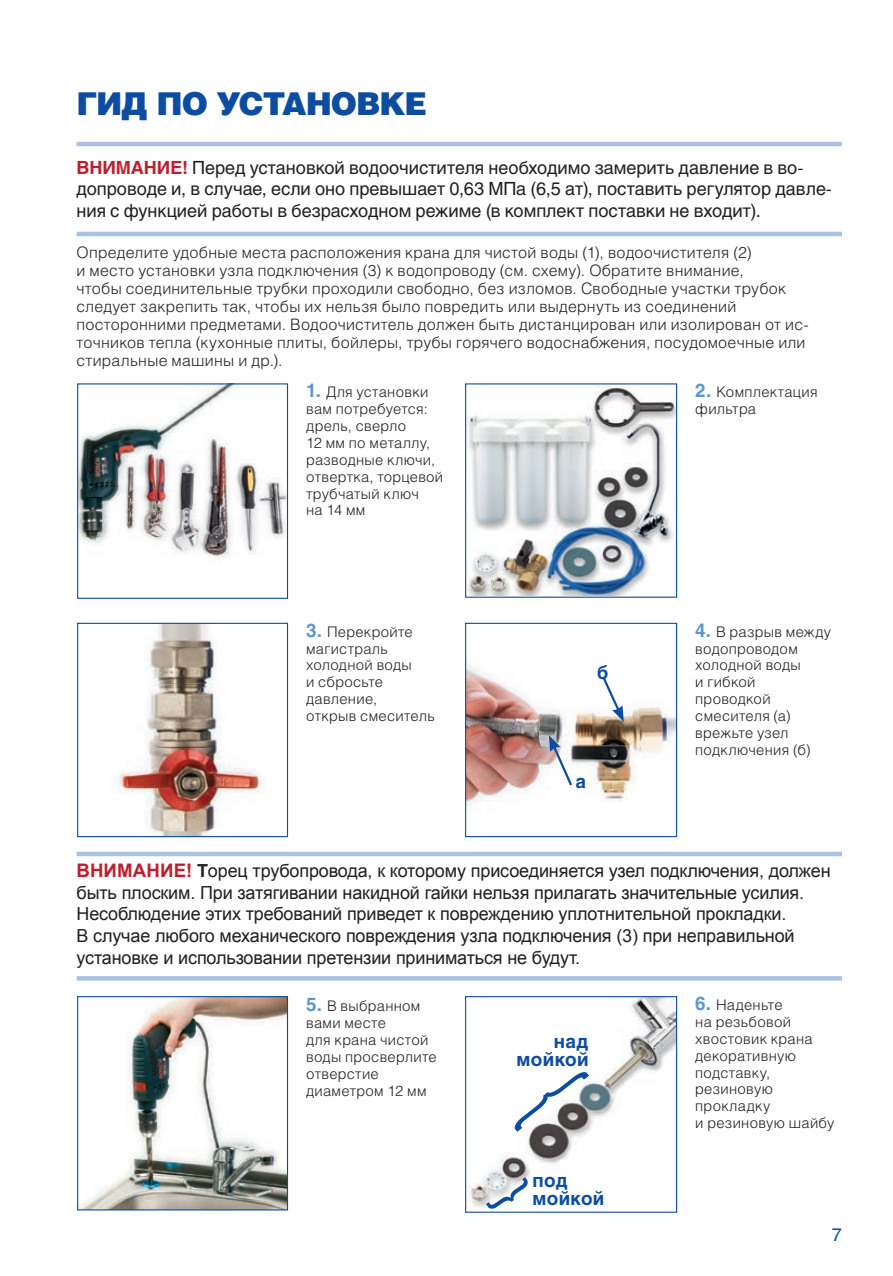
<style>
.page{position:relative;width:893px;height:1276px;background:#fff}
.page>*{position:absolute;margin:0;border:0;box-sizing:border-box;transform-origin:0 0}
.Head{font:31.5px "Helios Black C";letter-spacing:-.035em;color:#0d4da1}
.Podzagolovok{font:700 18.68px/18px "Helios C";letter-spacing:.02em;color:#0d4da1;text-align:right}
.Podzagolovok-2{font:18px/21.6px "Arial";letter-spacing:-.01em;color:#231f20}
.Podzagolovok-3{font:18px/21.6px "Helios C";color:#231f20}
.t1{font:18px "Helios C";color:#0d4da1}
.Body_text2{font:300 15.75px/18px "Helios";letter-spacing:.02em;color:#231f20}
.Podzagolovok-4{font:300 14.62px/16.9px "Helios";letter-spacing:.02em;color:#231f20}
.s1{font-weight:700;color:#be1f2e}
.s2{font-family:"Helios C";font-weight:700;font-size:18.68px;color:#5c96d0}
.s3{font-weight:700;font-size:18.68px;color:#be1f2e}
.s4{font-weight:700}
</style>
<div class="page">
<hr style="left:77px;top:142px;width:765px;height:4px;background:#aac3e4">
<hr style="left:77px;top:232px;width:765px;height:4px;background:#aac3e4">
<img style="left:79px;top:385px;width:207px;height:174px">
<div style="left:77px;top:383px;width:211px;height:216px;border:1px solid #0d4da1"></div>
<img style="left:467px;top:385px;width:208px;height:211px">
<div style="left:465px;top:383px;width:212px;height:215px;border:1px solid #0d4da1"></div>
<img style="left:115px;top:625px;width:149px;height:210px">
<div style="left:77px;top:623px;width:211px;height:214px;border:1px solid #0d4da1"></div>
<img style="left:79px;top:998px;width:207px;height:210px">
<div style="left:77px;top:996px;width:211px;height:214px;border:1px solid #0d4da1"></div>
<img style="left:467px;top:663px;width:208px;height:141px">
<div style="left:465px;top:623px;width:212px;height:214px;border:1px solid #0d4da1"></div>
<svg style="left:601px;top:676px;width:23px;height:46px"></svg>
<svg style="left:549px;top:735px;width:25px;height:53px"></svg>
<div style="left:77px;top:851px;width:765px;height:5px;background:#aac3e4"></div>
<hr style="left:77px;top:976px;width:765px;height:4px;background:#aac3e4">
<img style="left:467px;top:998px;width:208px;height:209px">
<div style="left:465px;top:996px;width:212px;height:216px;border:1px solid #0d4da1"></div>
<svg style="left:510px;top:1066px;width:79px;height:65px"></svg>
<svg style="left:486px;top:1177px;width:46px;height:36px"></svg>
<p class="Head" style="left:77px;top:84px;width:352px">ГИД ПО УСТАНОВКЕ</p>
<p class="Podzagolovok-3" style="left:77px;top:156px;width:757px"><span class="s1">ВНИМАНИЕ!</span> Перед установкой водоочистителя необходимо замерить давление в во&shy;допроводе и, в случае, если оно превышает 0,63 МПа (6,5 ат), поставить регулятор давле&shy;ния с функцией работы в безрасходном режиме (в комплект поставки не входит).</p>
<p class="Body_text2" style="left:77px;top:243px;width:734px">Определите удобные места расположения крана для чистой воды (1), водоочистителя (2)<br>и место установки узла подключения (3) к водопроводу (см. схему). Обратите внимание,<br>чтобы соединительные трубки проходили свободно, без изломов. Свободные участки трубок следует закрепить так, чтобы их нельзя было повредить или выдернуть из соединений посторонними предметами. Водоочиститель должен быть дистанцирован или изолирован от ис&shy;точников тепла (кухонные плиты, бойлеры, трубы горячего водоснабжения, посудомоечные или стиральные машины и др.).</p>
<p class="Podzagolovok-4" style="left:306px;top:383px;width:139px"><span class="s2">1.</span> Для установки вам потребуется: дрель, сверло<br>12 мм по металлу, разводные ключи, отвертка, торцевой трубчатый ключ<br>на 14 мм</p>
<p class="Podzagolovok-4" style="left:695px;top:383px;width:124px"><span class="s2">2.</span> Комплектация фильтра</p>
<p class="Podzagolovok-4" style="left:306px;top:623px;width:130px"><span class="s2">3.</span> Перекройте магистраль холодной воды<br>и сбросьте давление,<br>открыв смеситель</p>
<p class="Podzagolovok-4" style="left:695px;top:623px;width:137px"><span class="s2">4.</span> В разрыв между водопроводом холодной воды<br>и гибкой проводкой смесителя (а) врежьте узел подключения (б)</p>
<p class="Podzagolovok" style="left:597px;top:663px;width:13px">б</p>
<p class="Podzagolovok" style="left:575px;top:772px;width:12px">а</p>
<p class="Podzagolovok-2" style="left:77px;top:860px;width:756px"><span class="s3">ВНИМАНИЕ!</span> <span class="s4">Т</span>орец трубопровода, к которому присоединяется узел подключения, должен быть плоским. При затягивании накидной гайки нельзя прилагать значительные усилия.<br>Несоблюдение этих требований приведет к повреждению уплотнительной прокладки.<br>В случае любого механического повреждения узла подключения (3) при неправильной установке и использовании претензии приниматься не будут.</p>
<p class="Podzagolovok-4" style="left:306px;top:997px;width:132px"><span class="s2">5.</span> В выбранном вами месте<br>для крана чистой воды просверлите отверстие диаметром 12 мм</p>
<p class="Podzagolovok-4" style="left:695px;top:996px;width:141px"><span class="s2">6.</span> Наденьте<br>на резьбовой хвостовик крана декоративную подставку, резиновую прокладку<br>и резиновую шайбу</p>
<p class="Podzagolovok" style="left:516px;top:1032px;width:73px">над мойкой</p>
<p class="Podzagolovok" style="left:532px;top:1171px;width:73px;text-align:left">под мойкой</p>
<p class="t1" style="left:832px;top:1223px;width:12px">7</p>
</div>
